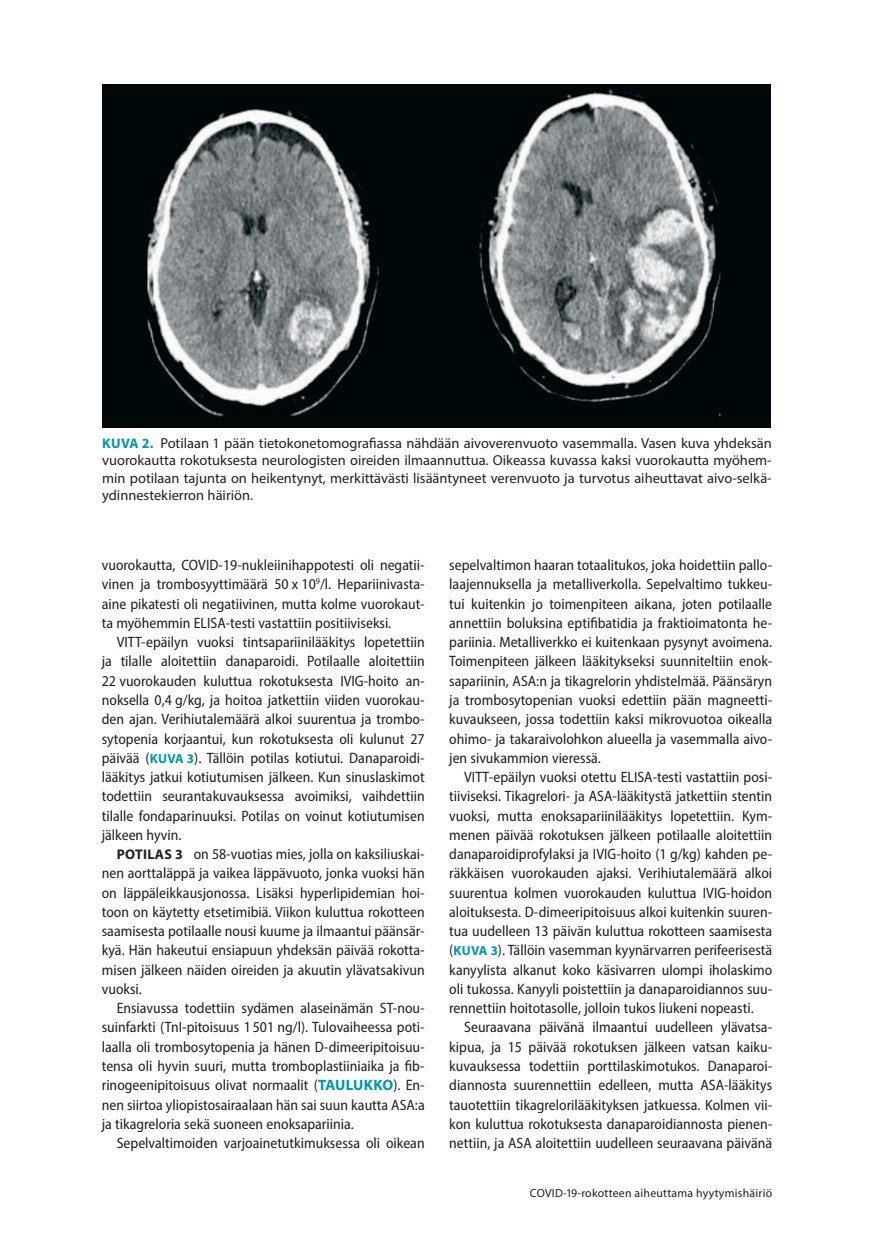
<style>
.page{position:relative;width:874px;height:1241px;background:#fff}
.page>*{position:absolute;margin:0;border:0;box-sizing:border-box;transform-origin:0 0}
.lp{font:semi-condensed 15.05px/19.2px "Myriad Pro";color:#231f20;text-align:justify}
.kt{font:14.35px/17.5px "Myriad Pro";color:#231f20;text-align:justify}
.Ala{font:11.9px "Myriad Pro";letter-spacing:.02em;color:#231f20}
.s1{font-weight:700;font-size:14px;color:#0096b1}
.s2{font-weight:700;font-stretch:normal;font-size:13.12px;color:#0096b1}
.s3{font-weight:700;font-stretch:normal;font-size:14px}
.s4{font-weight:700;font-stretch:normal;color:#0096b1}
</style>
<div class="page">
<img style="left:102px;top:84px;width:668px;height:343px">
<p class="kt" style="left:102px;top:434px;width:670px"><span class="s1">KUVA 2.</span> Potilaan 1 pään tietokonetomografiassa nähdään aivoverenvuoto vasemmalla. Vasen kuva yhdeksän vuorokautta rokotuksesta neurologisten oireiden ilmaannuttua. Oikeassa kuvassa kaksi vuorokautta myöhem&shy;min potilaan tajunta on heikentynyt, merkittävästi lisääntyneet verenvuoto ja turvotus aiheuttavat aivo-selkä&shy;ydinnestekierron häiriön.</p>
<p class="lp" style="left:102px;top:555px;width:324px">vuorokautta, COVID-19-nukleiinihappotesti oli negatii&shy;vinen ja trombosyyttimäärä 50 x 10<sup>9</sup>/l. Hepariinivasta&shy;aine pikatesti oli negatiivinen, mutta kolme vuorokaut&shy;ta myöhemmin ELISA-testi vastattiin positiiviseksi.</p>
<p class="lp" style="left:102px;top:632px;width:324px;text-indent:15px">VITT-epäilyn vuoksi tintsapariinilääkitys lopetettiin ja tilalle aloitettiin danaparoidi. Potilaalle aloitettiin 22 vuorokauden kuluttua rokotuksesta IVIG-hoito an&shy;noksella 0,4 g/kg, ja hoitoa jatkettiin viiden vuorokau&shy;den ajan. Verihiutalemäärä alkoi suurentua ja trombo&shy;sytopenia korjaantui, kun rokotuksesta oli kulunut 27 päivää (<span class="s2">KUVA 3</span>). Tällöin potilas kotiutui. Danaparoidi&shy;lääkitys jatkui kotiutumisen jälkeen. Kun sinuslaskimot todettiin seurantakuvauksessa avoimiksi, vaihdettiin tilalle fondaparinuuksi. Potilas on voinut kotiutumisen jälkeen hyvin.</p>
<p class="lp" style="left:102px;top:844px;width:324px;text-indent:15px"><span class="s3">POTILAS 3</span> on 58-vuotias mies, jolla on kaksiliuskai&shy;nen aorttaläppä ja vaikea läppävuoto, jonka vuoksi hän on läppäleikkausjonossa. Lisäksi hyperlipidemian hoi&shy;toon on käytetty etsetimibiä. Viikon kuluttua rokotteen saamisesta potilaalle nousi kuume ja ilmaantui päänsär&shy;kyä. Hän hakeutui ensiapuun yhdeksän päivää rokotta&shy;misen jälkeen näiden oireiden ja akuutin ylävatsakivun vuoksi.</p>
<p class="lp" style="left:102px;top:998px;width:324px;text-indent:15px">Ensiavussa todettiin sydämen alaseinämän ST-nou&shy;suinfarkti (TnI-pitoisuus 1 501 ng/l). Tulovaiheessa poti&shy;laalla oli trombosytopenia ja hänen D-dimeeripitoisuu&shy;tensa oli hyvin suuri, mutta tromboplastiiniaika ja fib&shy;rinogeenipitoisuus olivat normaalit (<span class="s4">TAULUKKO</span>). En&shy;nen siirtoa yliopistosairaalaan hän sai suun kautta ASA:a ja tikagreloria sekä suoneen enoksapariinia.</p>
<p class="lp" style="left:117px;top:1132px;width:309px">Sepelvaltimoiden varjoainetutkimuksessa oli oikean</p>
<p class="lp" style="left:449px;top:555px;width:324px">sepelvaltimon haaran totaalitukos, joka hoidettiin pallo&shy;laajennuksella ja metalliverkolla. Sepelvaltimo tukkeu&shy;tui kuitenkin jo toimenpiteen aikana, joten potilaalle annettiin boluksina eptifibatidia ja fraktioimatonta he&shy;pariinia. Metalliverkko ei kuitenkaan pysynyt avoimena.<br>Toimenpiteen jälkeen lääkitykseksi suunniteltiin enok&shy;sapariinin, ASA:n ja tikagrelorin yhdistelmää. Päänsäryn ja trombosytopenian vuoksi edettiin pään magneetti&shy;kuvaukseen, jossa todettiin kaksi mikrovuotoa oikealla ohimo- ja takaraivolohkon alueella ja vasemmalla aivo&shy;jen sivukammion vieressä.</p>
<p class="lp" style="left:449px;top:767px;width:324px;text-indent:15px">VITT-epäilyn vuoksi otettu ELISA-testi vastattiin posi&shy;tiiviseksi. Tikagrelori- ja ASA-lääkitystä jatkettiin stentin vuoksi, mutta enoksapariinilääkitys lopetettiin. Kym&shy;menen päivää rokotuksen jälkeen potilaalle aloitettiin danaparoidiprofylaksi ja IVIG-hoito (1 g/kg) kahden pe&shy;räkkäisen vuorokauden ajaksi. Verihiutalemäärä alkoi suurentua kolmen vuorokauden kuluttua IVIG-hoidon aloituksesta. D-dimeeripitoisuus alkoi kuitenkin suuren&shy;tua uudelleen 13 päivän kuluttua rokotteen saamisesta (<span class="s2">KUVA 3</span>). Tällöin vasemman kyynärvarren perifeerisestä kanyylista alkanut koko käsivarren ulompi iholaskimo oli tukossa. Kanyyli poistettiin ja danaparoidiannos suu&shy;rennettiin hoitotasolle, jolloin tukos liukeni nopeasti.</p>
<p class="lp" style="left:449px;top:1017px;width:324px;text-indent:15px">Seuraavana päivänä ilmaantui uudelleen ylävatsa&shy;kipua, ja 15 päivää rokotuksen jälkeen vatsan kaiku&shy;kuvauksessa todettiin porttilaskimotukos. Danaparoi&shy;diannosta suurennettiin edelleen, mutta ASA-lääkitys tauotettiin tikagrelorilääkityksen jatkuessa. Kolmen vii&shy;kon kuluttua rokotuksesta danaparoidiannosta pienen&shy;nettiin, ja ASA aloitettiin uudelleen seuraavana päivänä</p>
<p class="Ala" style="left:529px;top:1184px;width:244px">COVID-19-rokotteen aiheuttama hyytymishäiriö</p>
</div>
